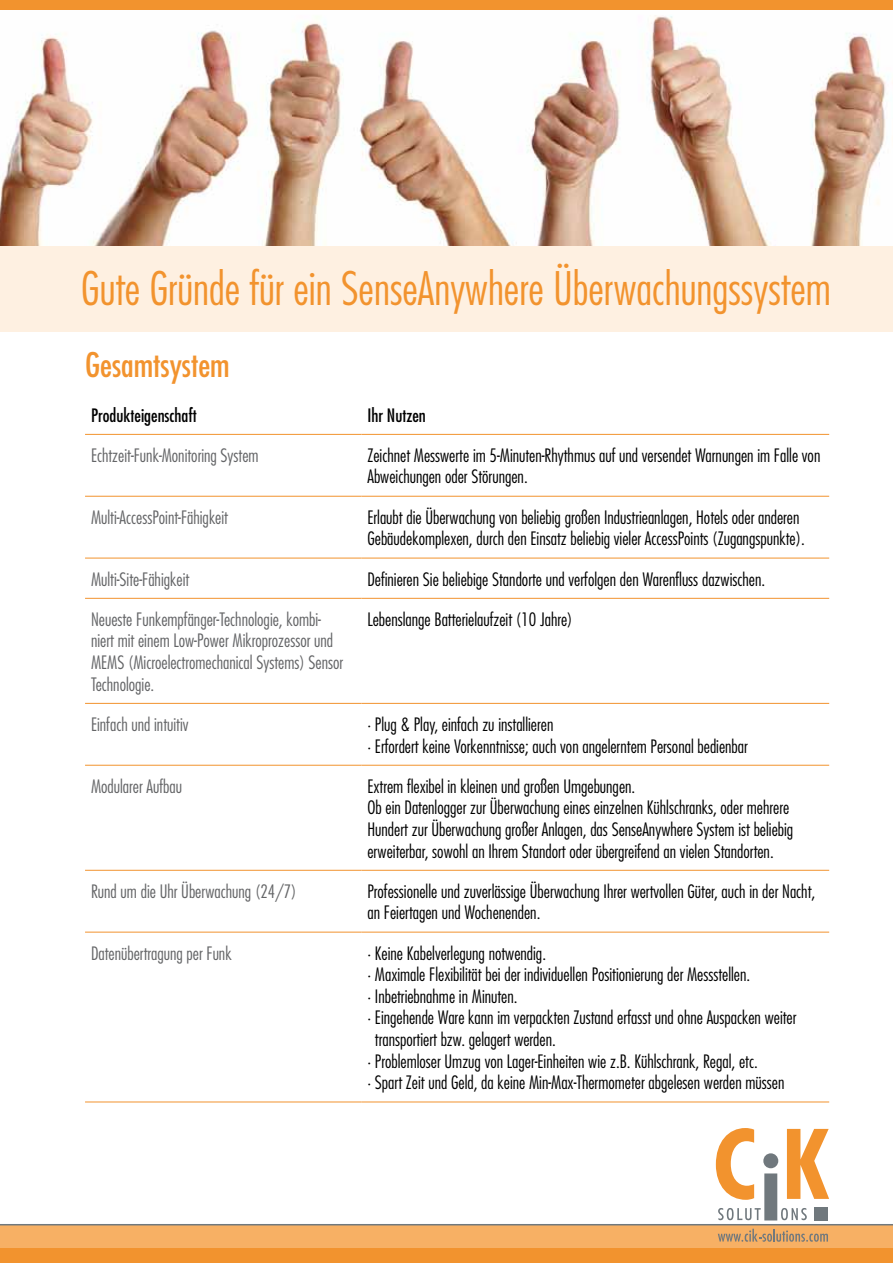
<style>
.page{position:relative;width:893px;height:1263px;background:#fff}
.page>*{position:absolute;margin:0;border:0;box-sizing:border-box;transform-origin:0 0}
.t1{font:300 condensed 45px "Futura";color:#f2932e}
.t2{font:condensed 33px "Futura";color:#f2932e}
.t3{font:300 condensed 18px/21.6px "Futura";color:#000}
.t4{font:300 condensed 18px/21.6px "Futura";color:#646567}
.t5{font:condensed 18px "Futura";color:#000}
</style>
<div class="page">
<img style="left:0;top:9px;width:893px;height:238px">
<div style="left:0;top:247px;width:893px;height:85px;background:#fef0e1"></div>
<div style="left:0;top:1225px;width:893px;height:38px;background:#f2932e"></div>
<div style="left:0;top:1225px;width:893px;height:23px;background:#f7b064"></div>
<hr style="left:0;top:1224px;width:893px;height:1px;background:#70787d">
<svg style="left:716px;top:1128px;width:113px;height:92px"></svg>
<div style="left:815px;top:1208px;width:13px;height:13px;background:#70787d"></div>
<svg style="left:718px;top:1229px;width:110px;height:13px"></svg>
<div style="left:0;top:0;width:893px;height:9px;background:#f2932e"></div>
<hr style="left:85px;top:434px;width:276px;height:1px;background:#f2932e">
<hr style="left:361px;top:434px;width:468px;height:1px;background:#f2932e">
<hr style="left:85px;top:496px;width:276px;height:1px;background:#f2932e">
<hr style="left:361px;top:496px;width:468px;height:1px;background:#f2932e">
<hr style="left:85px;top:558px;width:276px;height:1px;background:#f2932e">
<hr style="left:361px;top:558px;width:468px;height:1px;background:#f2932e">
<hr style="left:85px;top:598px;width:276px;height:1px;background:#f2932e">
<hr style="left:361px;top:598px;width:468px;height:1px;background:#f2932e">
<hr style="left:85px;top:703px;width:276px;height:1px;background:#f2932e">
<hr style="left:361px;top:703px;width:468px;height:1px;background:#f2932e">
<hr style="left:85px;top:765px;width:276px;height:1px;background:#f2932e">
<hr style="left:361px;top:765px;width:468px;height:1px;background:#f2932e">
<hr style="left:85px;top:870px;width:276px;height:1px;background:#f2932e">
<hr style="left:361px;top:870px;width:468px;height:1px;background:#f2932e">
<hr style="left:85px;top:932px;width:276px;height:1px;background:#f2932e">
<hr style="left:361px;top:932px;width:468px;height:1px;background:#f2932e">
<hr style="left:85px;top:1101px;width:276px;height:1px;background:#f2932e">
<hr style="left:361px;top:1101px;width:468px;height:1px;background:#f2932e">
<h1 class="t1" style="left:81px;top:261px;width:751px">Gute Gründe für ein SenseAnywhere Überwachungssystem</h1>
<h2 class="t2" style="left:85px;top:344px;width:146px">Gesamtsystem</h2>
<p class="t5" style="left:91px;top:404px;width:107px">Produkteigenschaft</p>
<p class="t5" style="left:367px;top:404px;width:60px">Ihr Nutzen</p>
<p class="t4" style="left:91px;top:444px;width:169px">Echtzeit-Funk-Monitoring System</p>
<p class="t3" style="left:367px;top:444px;width:454px">Zeichnet Messwerte im 5-Minuten-Rhythmus auf und versendet Warnungen im Falle von<br>Abweichungen oder Störungen.</p>
<p class="t4" style="left:91px;top:506px;width:139px">Multi-AccessPoint-Fähigkeit</p>
<p class="t3" style="left:367px;top:506px;width:439px">Erlaubt die Überwachung von beliebig großen Industrieanlagen, Hotels oder anderen<br>Gebäudekomplexen, durch den Einsatz beliebig vieler AccessPoints (Zugangspunkte).</p>
<p class="t4" style="left:91px;top:568px;width:100px">Multi-Site-Fähigkeit</p>
<p class="t3" style="left:367px;top:568px;width:399px">Definieren Sie beliebige Standorte und verfolgen den Warenfluss dazwischen.</p>
<p class="t4" style="left:91px;top:608px;width:254px">Neueste Funkempfänger-Technologie, kombi&shy;niert mit einem Low-Power Mikroprozessor und MEMS (Microelectromechanical Systems) Sensor Technologie.</p>
<p class="t3" style="left:367px;top:608px;width:207px">Lebenslange Batterielaufzeit (10 Jahre)</p>
<p class="t4" style="left:91px;top:713px;width:99px">Einfach und intuitiv</p>
<p class="t3" style="left:367px;top:713px;width:382px">· Plug &amp; Play, einfach zu installieren<br>· Erfordert keine Vorkenntnisse; auch von angelerntem Personal bedienbar</p>
<p class="t4" style="left:91px;top:775px;width:92px">Modularer Aufbau</p>
<p class="t3" style="left:367px;top:775px;width:427px">Extrem flexibel in kleinen und großen Umgebungen.<br>Ob ein Datenlogger zur Überwachung eines einzelnen Kühlschranks, oder mehrere Hundert zur Überwachung großer Anlagen, das SenseAnywhere System ist beliebig erweiterbar, sowohl an Ihrem Standort oder übergreifend an vielen Standorten.</p>
<p class="t4" style="left:91px;top:880px;width:207px">Rund um die Uhr Überwachung (24/7)</p>
<p class="t3" style="left:367px;top:880px;width:449px">Professionelle und zuverlässige Überwachung Ihrer wertvollen Güter, auch in der Nacht, an Feiertagen und Wochenenden.</p>
<p class="t4" style="left:91px;top:942px;width:142px">Datenübertragung per Funk</p>
<p class="t3" style="left:367px;top:942px;width:180px">· Keine Kabelverlegung notwendig.</p>
<p class="t3" style="left:367px;top:963px;width:384px">· Maximale Flexibilität bei der individuellen Positionierung der Messstellen.</p>
<p class="t3" style="left:367px;top:985px;width:152px">· Inbetriebnahme in Minuten.</p>
<p class="t3" style="left:367px;top:1007px;width:430px">· Eingehende Ware kann im verpackten Zustand erfasst und ohne Auspacken weiter</p>
<p class="t3" style="left:375px;top:1028px;width:182px">transportiert bzw. gelagert werden.</p>
<p class="t3" style="left:367px;top:1050px;width:392px">· Problemloser Umzug von Lager-Einheiten wie z.B. Kühlschrank, Regal, etc.</p>
<p class="t3" style="left:367px;top:1071px;width:418px">· Spart Zeit und Geld, da keine Min-Max-Thermometer abgelesen werden müssen</p>
</div>
